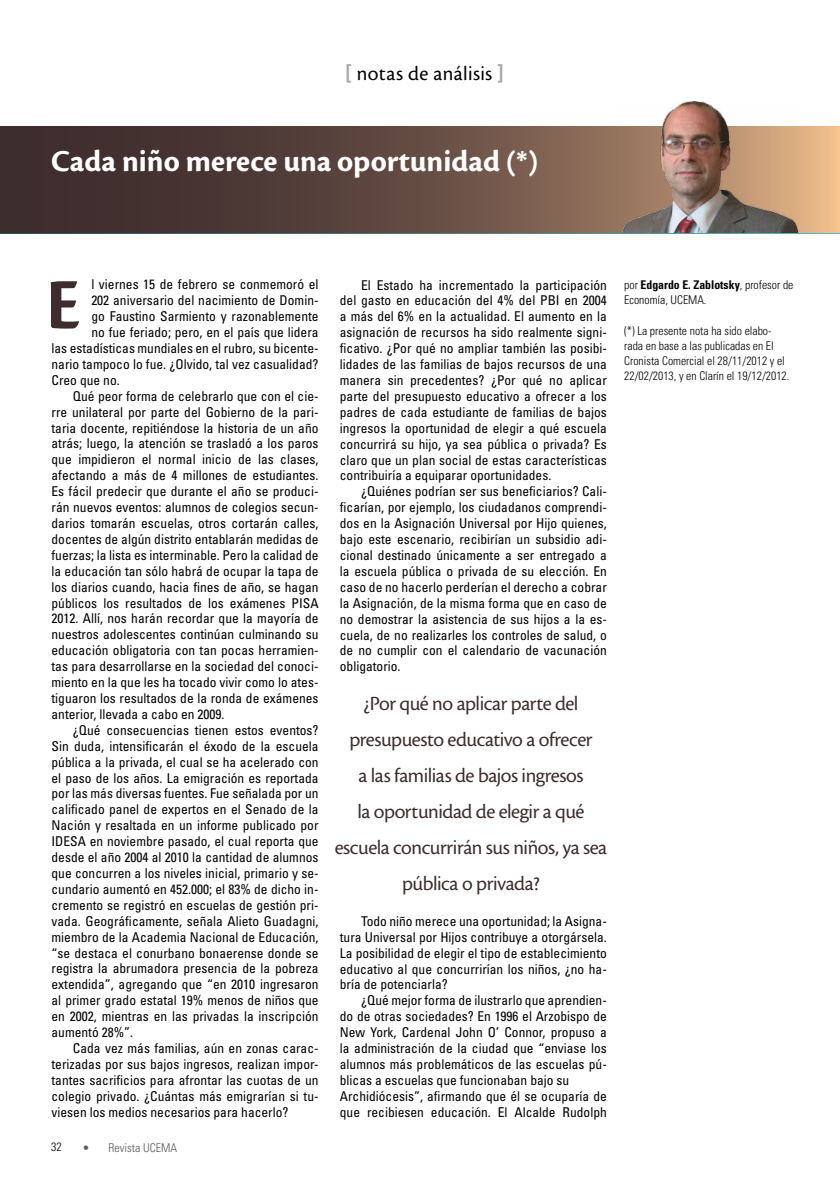
<style>
.page{position:relative;width:840px;height:1191px;background:#fff}
.page>*{position:absolute;margin:0;border:0;box-sizing:border-box;transform-origin:0 0}
.t1{font:75px "Cronos MM 700 50";color:#3e2d2c}
.t2{font:31.5px "Cronos MM 700 21";color:#fff}
.t3{font:21px/36px "Cronos MM 408 14";letter-spacing:-.02em;color:#3e2d2c;text-align:center}
.t4{font:21px "Cronos MM 408 14";letter-spacing:.02em;color:#000}
.t5{font:condensed 13.5px/15.9px "Univers";color:#000;text-align:justify}
.t6{font:300 condensed 12px/15px "Univers";color:#000}
.t7{font:300 condensed 12px "Univers";color:#58595b}
.s1{font-family:"Univers";font-weight:700;font-stretch:condensed;color:#a7a9ac}
.s2{font-family:"Cronos MM 700 20";font-size:30px}
.s3{font-weight:700}
</style>
<div class="page">
<svg style="left:0;top:127px;width:840px;height:106px;background:#634b42"></svg>
<img style="left:616px;top:101px;width:183px;height:132px">
<h3 class="t4" style="left:346px;top:63px;width:159px"><span class="s1">[</span> notas de análisis <span class="s1">]</span></h3>
<h2 class="t2" style="left:51px;top:144px;width:488px">Cada niño merece una oportunidad <span class="s2">(*)</span></h2>
<p class="t5" style="left:91px;top:276px;width:229px">l viernes 15 de febrero se conmemoró el</p>
<p class="t5" style="left:91px;top:292px;width:229px">202 aniversario del nacimiento de Domin-</p>
<p class="t5" style="left:91px;top:308px;width:229px">go Faustino Sarmiento y razonablemente</p>
<p class="t5" style="left:91px;top:324px;width:229px">no fue feriado; pero, en el país que lidera</p>
<p class="t5" style="left:52px;top:340px;width:268px">las estadísticas mundiales en el rubro, su bicente-</p>
<p class="t5" style="left:52px;top:356px;width:268px">nario tampoco lo fue. ¿Olvido, tal vez casualidad?</p>
<p class="t5" style="left:52px;top:372px;width:70px">Creo que no.</p>
<p class="t5" style="left:73px;top:388px;width:247px">Qué peor forma de celebrarlo que con el cie-</p>
<p class="t5" style="left:52px;top:404px;width:268px">rre unilateral por parte del Gobierno de la pari-</p>
<p class="t5" style="left:52px;top:419px;width:268px">taria docente, repitiéndose la historia de un año</p>
<p class="t5" style="left:52px;top:435px;width:268px">atrás; luego, la atención se trasladó a los paros</p>
<p class="t5" style="left:52px;top:451px;width:268px">que impidieron el normal inicio de las clases,</p>
<p class="t5" style="left:52px;top:467px;width:268px">afectando a más de 4 millones de estudiantes.</p>
<p class="t5" style="left:52px;top:483px;width:268px">Es fácil predecir que durante el año se produci-</p>
<p class="t5" style="left:52px;top:499px;width:268px">rán nuevos eventos: alumnos de colegios secun-</p>
<p class="t5" style="left:52px;top:515px;width:268px">darios tomarán escuelas, otros cortarán calles,</p>
<p class="t5" style="left:52px;top:531px;width:268px">docentes de algún distrito entablarán medidas de</p>
<p class="t5" style="left:52px;top:547px;width:268px">fuerzas; la lista es interminable. Pero la calidad de</p>
<p class="t5" style="left:52px;top:563px;width:268px">la educación tan sólo habrá de ocupar la tapa de</p>
<p class="t5" style="left:52px;top:578px;width:268px">los diarios cuando, hacia fines de año, se hagan</p>
<p class="t5" style="left:52px;top:594px;width:268px">públicos los resultados de los exámenes PISA</p>
<p class="t5" style="left:52px;top:610px;width:268px">2012. Allí, nos harán recordar que la mayoría de</p>
<p class="t5" style="left:52px;top:626px;width:268px">nuestros adolescentes continúan culminando su</p>
<p class="t5" style="left:52px;top:642px;width:268px">educación obligatoria con tan pocas herramien-</p>
<p class="t5" style="left:52px;top:658px;width:268px">tas para desarrollarse en la sociedad del conoci-</p>
<p class="t5" style="left:52px;top:674px;width:268px">miento en la que les ha tocado vivir como lo ates-</p>
<p class="t5" style="left:52px;top:690px;width:268px">tiguaron los resultados de la ronda de exámenes</p>
<p class="t5" style="left:52px;top:706px;width:174px">anterior, llevada a cabo en 2009.</p>
<p class="t5" style="left:73px;top:722px;width:247px">¿Qué consecuencias tienen estos eventos?</p>
<p class="t5" style="left:52px;top:738px;width:268px">Sin duda, intensificarán el éxodo de la escuela</p>
<p class="t5" style="left:52px;top:753px;width:268px">pública a la privada, el cual se ha acelerado con</p>
<p class="t5" style="left:52px;top:769px;width:268px">el paso de los años. La emigración es reportada</p>
<p class="t5" style="left:52px;top:785px;width:268px">por las más diversas fuentes. Fue señalada por un</p>
<p class="t5" style="left:52px;top:801px;width:268px">calificado panel de expertos en el Senado de la</p>
<p class="t5" style="left:52px;top:817px;width:268px">Nación y resaltada en un informe publicado por</p>
<p class="t5" style="left:52px;top:833px;width:268px">IDESA en noviembre pasado, el cual reporta que</p>
<p class="t5" style="left:52px;top:849px;width:268px">desde el año 2004 al 2010 la cantidad de alumnos</p>
<p class="t5" style="left:52px;top:865px;width:268px">que concurren a los niveles inicial, primario y se-</p>
<p class="t5" style="left:52px;top:881px;width:268px">cundario aumentó en 452.000; el 83% de dicho in-</p>
<p class="t5" style="left:52px;top:897px;width:268px">cremento se registró en escuelas de gestión pri-</p>
<p class="t5" style="left:52px;top:912px;width:268px">vada. Geográficamente, señala Alieto Guadagni,</p>
<p class="t5" style="left:52px;top:928px;width:268px">miembro de la Academia Nacional de Educación,</p>
<p class="t5" style="left:52px;top:944px;width:268px">“se destaca el conurbano bonaerense donde se</p>
<p class="t5" style="left:52px;top:960px;width:268px">registra la abrumadora presencia de la pobreza</p>
<p class="t5" style="left:52px;top:976px;width:268px">extendida”, agregando que “en 2010 ingresaron</p>
<p class="t5" style="left:52px;top:992px;width:268px">al primer grado estatal 19% menos de niños que</p>
<p class="t5" style="left:52px;top:1008px;width:268px">en 2002, mientras en las privadas la inscripción</p>
<p class="t5" style="left:52px;top:1024px;width:83px">aumentó 28%”.</p>
<p class="t5" style="left:73px;top:1040px;width:247px">Cada vez más familias, aún en zonas carac-</p>
<p class="t5" style="left:52px;top:1056px;width:268px">terizadas por sus bajos ingresos, realizan impor-</p>
<p class="t5" style="left:52px;top:1071px;width:268px">tantes sacrificios para afrontar las cuotas de un</p>
<p class="t5" style="left:52px;top:1087px;width:268px">colegio privado. ¿Cuántas más emigrarían si tu-</p>
<p class="t5" style="left:52px;top:1103px;width:238px">viesen los medios necesarios para hacerlo?</p>
<h1 class="t1" style="left:46px;top:266px;width:36px">E</h1>
<p class="t6" style="left:51px;top:1139px;width:12px">32</p>
<p class="t7" style="left:82px;top:1140px;width:96px">• Revista UCEMA</p>
<p class="t5" style="left:340px;top:277px;width:268px;text-indent:21px">El Estado ha incrementado la participación del gasto en educación del 4% del PBI en 2004 a más del 6% en la actualidad. El aumento en la asignación de recursos ha sido realmente signi&shy;ficativo. ¿Por qué no ampliar también las posibi&shy;lidades de las familias de bajos recursos de una manera sin precedentes? ¿Por qué no aplicar parte del presupuesto educativo a ofrecer a los padres de cada estudiante de familias de bajos ingresos la oportunidad de elegir a qué escuela concurrirá su hijo, ya sea pública o privada? Es claro que un plan social de estas características contribuiría a equiparar oportunidades.</p>
<p class="t5" style="left:340px;top:483px;width:268px;text-indent:21px">¿Quiénes podrían ser sus beneficiarios? Cali&shy;ficarían, por ejemplo, los ciudadanos comprendi&shy;dos en la Asignación Universal por Hijo quienes, bajo este escenario, recibirían un subsidio adi&shy;cional destinado únicamente a ser entregado a la escuela pública o privada de su elección. En caso de no hacerlo perderían el derecho a cobrar la Asignación, de la misma forma que en caso de no demostrar la asistencia de sus hijos a la es&shy;cuela, de no realizarles los controles de salud, o de no cumplir con el calendario de vacunación obligatorio.</p>
<h3 class="t3" style="left:335px;top:686px;width:274px">¿Por qué no aplicar parte del presupuesto educativo a ofrecer<br>a las familias de bajos ingresos<br>la oportunidad de elegir a qué escuela concurrirán sus niños, ya sea pública o privada?</h3>
<p class="t5" style="left:340px;top:913px;width:268px;text-indent:21px">Todo niño merece una oportunidad; la Asigna&shy;tura Universal por Hijos contribuye a otorgársela.<br>La posibilidad de elegir el tipo de establecimiento educativo al que concurrirían los niños, ¿no ha&shy;bría de potenciarla?</p>
<p class="t5" style="left:340px;top:992px;width:268px;text-align:left;text-indent:21px">¿Qué mejor forma de ilustrarlo que aprendien&shy;do de otras sociedades? En 1996 el Arzobispo de New York, Cardenal John O’ Connor, propuso a la administración de la ciudad que “enviase los alumnos más problemáticos de las escuelas pú&shy;blicas a escuelas que funcionaban bajo su Archidiócesis”, afirmando que él se ocuparía de que recibiesen educación. El Alcalde Rudolph</p>
<p class="t6" style="left:624px;top:277px;width:171px">por <span class="s3">Edgardo E. Zablotsky</span>, profesor de<br>Economía, UCEMA.</p>
<p class="t6" style="left:624px;top:323px;width:167px">(*) La presente nota ha sido elabo&shy;rada en base a las publicadas en El Cronista Comercial el 28/11/2012 y el 22/02/2013, y en Clarín el 19/12/2012.</p>
</div>
